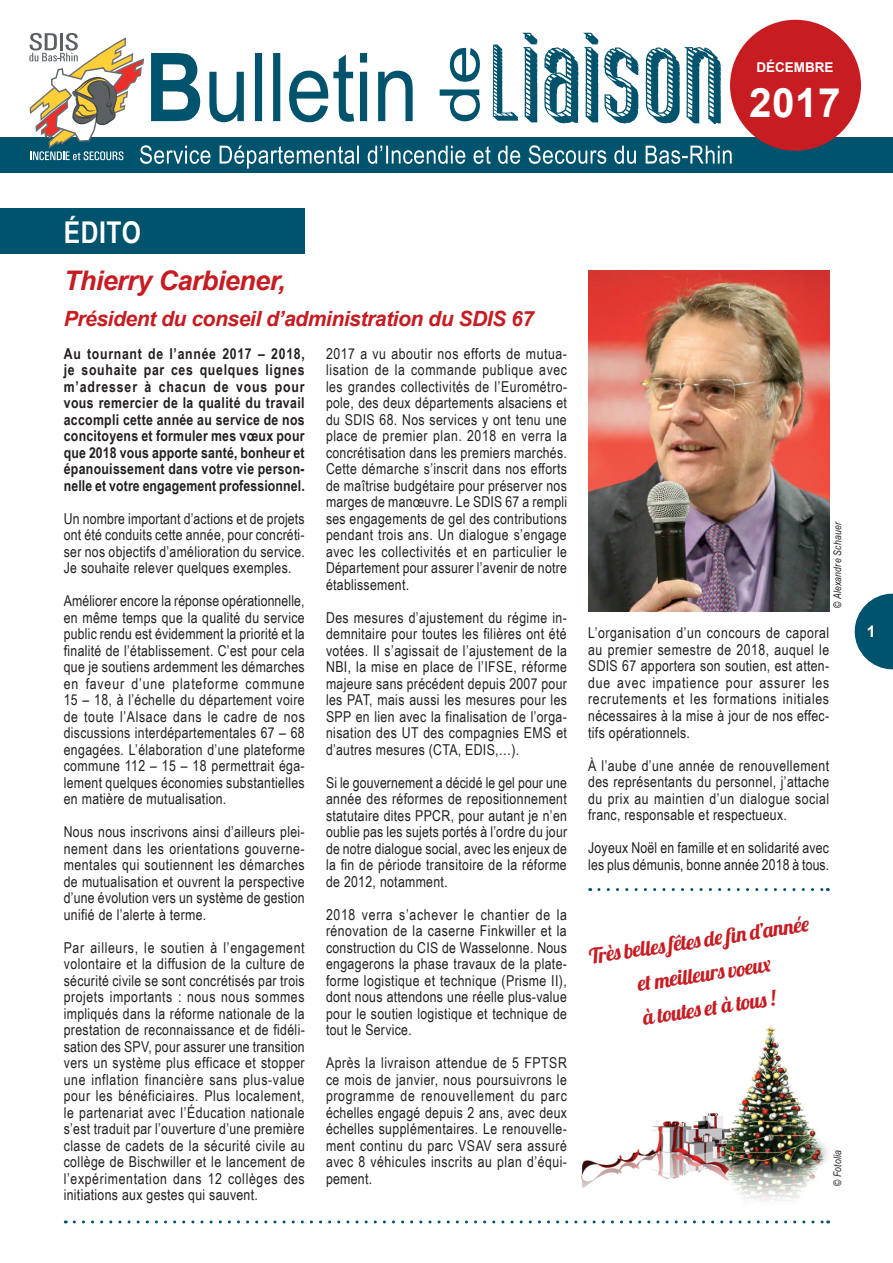
<style>
.page{position:relative;width:893px;height:1263px;background:#fff}
.page>*{position:absolute;margin:0;border:0;box-sizing:border-box;transform-origin:0 0}
.t1{font:700 40.5px "Arial";color:#fff}
.t2{font:700 30px "Arial Narrow";letter-spacing:.02em;color:#fff}
.t3{font:italic 700 27px "Arial";letter-spacing:-.02em;color:#c61c22}
.t4{font:21px/34px "Lobster";color:#c61c22;text-align:center}
.t5{font:italic 700 21px "Arial";letter-spacing:-.02em;color:#c61c22}
.t6{font:700 16.05px "Arial";color:#fff}
.t7{font:15px/16.5px "Arial Narrow";letter-spacing:.02em;color:#231f20;text-align:justify}
.t8{font:700 15px/16.5px "Arial Narrow";letter-spacing:.01em;color:#231f20;text-align:justify}
.t9{font:700 13.5px "Arial";color:#fff}
.t10{font:italic 10.5px "Arial Narrow";letter-spacing:.02em;color:#231f20}
</style>
<div class="page">
<img style="left:581px;top:1025px;width:247px;height:177px">
<svg style="left:855px;top:594px;width:38px;height:75px"></svg>
<div style="left:0;top:208px;width:305px;height:46px;background:#00536d"></div>
<img style="left:588px;top:271px;width:241px;height:341px">
<svg style="left:74px;top:1220px;width:755px;height:3px"></svg>
<svg style="left:599px;top:888px;width:229px;height:3px"></svg>
<div style="left:0;top:137px;width:893px;height:35px;background:#00536d"></div>
<div style="left:730px;top:20px;width:131px;height:131px;background:#c61c22;border-radius:50%"></div>
<svg style="left:29px;top:33px;width:703px;height:136px"></svg>
<p class="t9" style="left:756px;top:58px;width:79px">DÉCEMBRE</p>
<h1 class="t1" style="left:749px;top:76px;width:93px">2017</h1>
<p class="t9" style="left:766px;top:58px;width:50px">JANVIE</p>
<h1 class="t1" style="left:818px;top:76px;width:24px">3</h1>
<h2 class="t2" style="left:64px;top:209px;width:79px">ÉDITO</h2>
<h3 class="t3" style="left:64px;top:263px;width:223px">Thierry Carbiener,</h3>
<h3 class="t5" style="left:64px;top:304px;width:472px">Président du conseil d’administration du SDIS 67</h3>
<p class="t8" style="left:64px;top:345px;width:243px">Au tournant de l’année 2017 – 2018, je souhaite par ces quelques lignes m’adresser à chacun de vous pour vous remercier de la qualité du travail accompli cette année au service de nos concitoyens et formuler mes vœux pour que 2018 vous apporte santé, bonheur et épanouissement dans votre vie person&shy;nelle et votre engagement professionnel.</p>
<p class="t7" style="left:64px;top:510px;width:243px">Un nombre important d’actions et de projets ont été conduits cette année, pour concréti&shy;ser nos objectifs d’amélioration du service.<br>Je souhaite relever quelques exemples.</p>
<p class="t7" style="left:64px;top:592px;width:243px">Améliorer encore la réponse opérationnelle, en même temps que la qualité du service public rendu est évidemment la priorité et la finalité de l’établissement. C’est pour cela que je soutiens ardemment les démarches en faveur d’une plateforme commune 15 – 18, à l’échelle du département voire de toute l’Alsace dans le cadre de nos discussions interdépartementales 67 – 68 engagées. L’élaboration d’une plateforme commune 112 – 15 – 18 permettrait éga&shy;lement quelques économies substantielles en matière de mutualisation.</p>
<p class="t7" style="left:64px;top:823px;width:242px">Nous nous inscrivons ainsi d’ailleurs plei&shy;nement dans les orientations gouverne&shy;mentales qui soutiennent les démarches de mutualisation et ouvrent la perspective d’une évolution vers un système de gestion unifié de l’alerte à terme.</p>
<p class="t7" style="left:64px;top:939px;width:243px">Par ailleurs, le soutien à l’engagement volontaire et la diffusion de la culture de sécurité civile se sont concrétisés par trois projets importants : nous nous sommes impliqués dans la réforme nationale de la prestation de reconnaissance et de fidéli&shy;sation des SPV, pour assurer une transition vers un système plus efficace et stopper une inflation financière sans plus-value pour les bénéficiaires. Plus localement, le partenariat avec l’Éducation nationale s’est traduit par l’ouverture d’une première classe de cadets de la sécurité civile au collège de Bischwiller et le lancement de l’expérimentation dans 12 collèges des initiations aux gestes qui sauvent.</p>
<p class="t7" style="left:326px;top:345px;width:243px">2017 a vu aboutir nos efforts de mutua&shy;lisation de la commande publique avec les grandes collectivités de l’Eurométro&shy;pole, des deux départements alsaciens et du SDIS 68. Nos services y ont tenu une place de premier plan. 2018 en verra la concrétisation dans les premiers marchés.<br>Cette démarche s’inscrit dans nos efforts de maîtrise budgétaire pour préserver nos marges de manœuvre. Le SDIS 67 a rempli ses engagements de gel des contributions pendant trois ans. Un dialogue s’engage avec les collectivités et en particulier le Département pour assurer l’avenir de notre établissement.</p>
<p class="t7" style="left:326px;top:609px;width:243px">Des mesures d’ajustement du régime in&shy;demnitaire pour toutes les filières ont été votées. Il s’agissait de l’ajustement de la NBI, la mise en place de l’IFSE, réforme majeure sans précédent depuis 2007 pour les PAT, mais aussi les mesures pour les SPP en lien avec la finalisation de l’orga&shy;nisation des UT des compagnies EMS et d’autres mesures (CTA, EDIS,…).</p>
<p class="t7" style="left:326px;top:774px;width:243px">Si le gouvernement a décidé le gel pour une année des réformes de repositionnement statutaire dites PPCR, pour autant je n’en oublie pas les sujets portés à l’ordre du jour de notre dialogue social, avec les enjeux de la fin de période transitoire de la réforme de 2012, notamment.</p>
<p class="t7" style="left:326px;top:906px;width:243px">2018 verra s’achever le chantier de la rénovation de la caserne Finkwiller et la construction du CIS de Wasselonne. Nous engagerons la phase travaux de la plate&shy;forme logistique et technique (Prisme II), dont nous attendons une réelle plus-value pour le soutien logistique et technique de tout le Service.</p>
<p class="t7" style="left:326px;top:1054px;width:243px">Après la livraison attendue de 5 FPTSR ce mois de janvier, nous poursuivrons le programme de renouvellement du parc échelles engagé depuis 2 ans, avec deux échelles supplémentaires. Le renouvelle&shy;ment continu du parc VSAV sera assuré avec 8 véhicules inscrits au plan d’équi&shy;pement.</p>
<p class="t10" style="left:830px;top:608px;width:87px;rotate:-90deg">© Alexandre Schauer</p>
<p class="t7" style="left:588px;top:624px;width:243px">L’organisation d’un concours de caporal au premier semestre de 2018, auquel le SDIS 67 apportera son soutien, est atten&shy;due avec impatience pour assurer les recrutements et les formations initiales nécessaires à la mise à jour de nos effec&shy;tifs opérationnels.</p>
<p class="t7" style="left:588px;top:756px;width:243px">À l’aube d’une année de renouvellement des représentants du personnel, j’attache du prix au maintien d’un dialogue social franc, responsable et respectueux.</p>
<p class="t7" style="left:588px;top:839px;width:243px">Joyeux Noël en famille et en solidarité avec les plus démunis, bonne année 2018 à tous.</p>
<h3 class="t4" style="left:587px;top:938px;width:224px;rotate:-8deg">Très belles fêtes de fi n d’année et meilleurs voeux<br>à toutes et à tous !</h3>
<p class="t10" style="left:830px;top:1186px;width:38px;rotate:-90deg">© Fotolia</p>
<p class="t6" style="left:867px;top:621px;width:10px">1</p>
</div>
